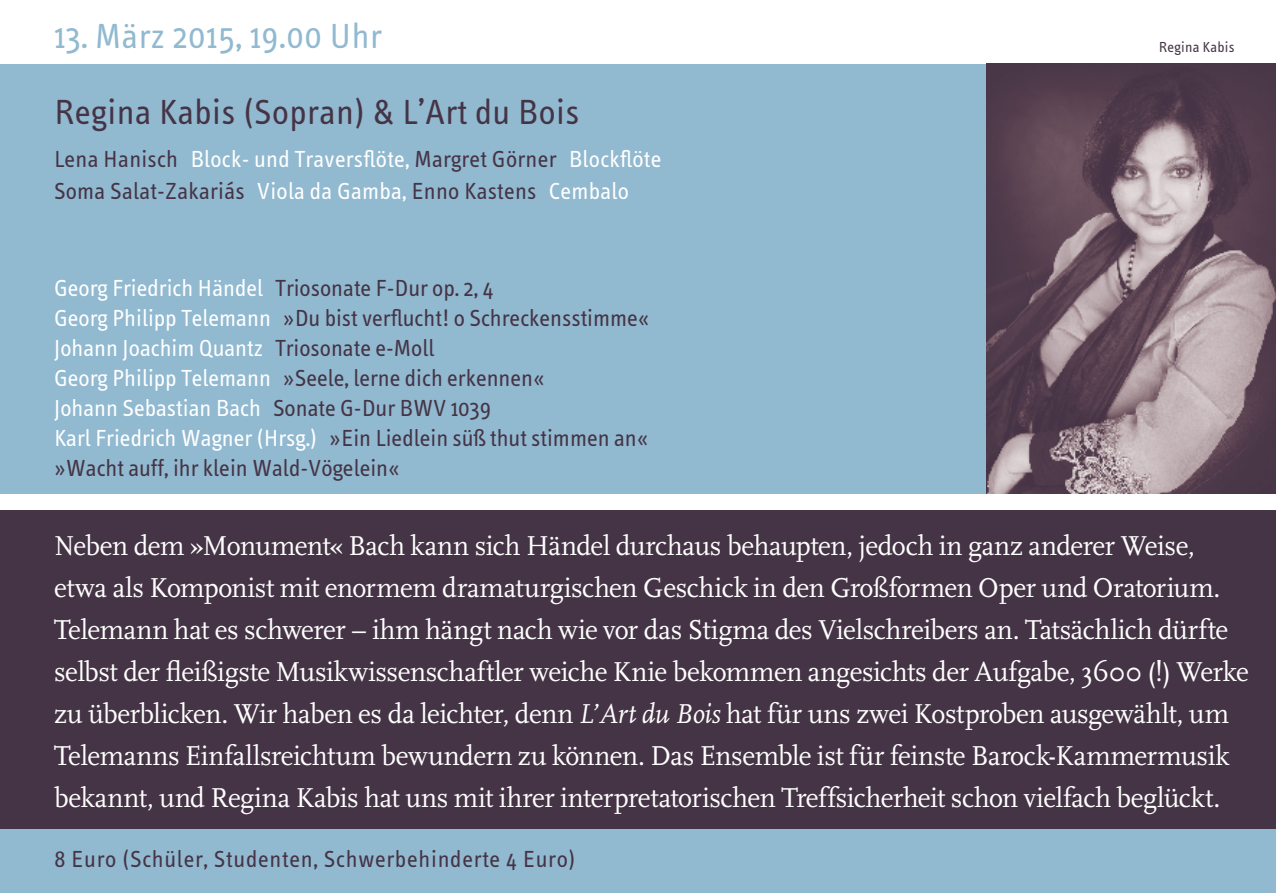
<style>
.page{position:relative;width:1276px;height:893px;background:#fff}
.page>*{position:absolute;margin:0;border:0;box-sizing:border-box;transform-origin:0 0}
.t1{font:36px "Info Text";letter-spacing:.015em;color:#453445}
.t2{font:36px "Info Text";letter-spacing:.015em;color:#91b9d0}
.t3{font:28.5px/42px "Scala";letter-spacing:-.015em;color:#fff}
.t4{font:24px/30px "Info Text";color:#453445}
.t5{font:24px "Info Text";letter-spacing:.03em;color:#453445}
.t6{font:15px "Info Text";letter-spacing:.015em;color:#453445}
.s1{color:#fff}
.s2{font-style:italic}
</style>
<div class="page">
<div style="left:0;top:510px;width:1276px;height:319px;background:#453445"></div>
<div style="left:0;top:64px;width:1276px;height:429px;background:#91b9d0"></div>
<div style="left:0;top:829px;width:1276px;height:64px;background:#91b9d0"></div>
<img style="left:986px;top:64px;width:290px;height:429px">
<p class="t2" style="left:54px;top:16px;width:329px">13. März 2015, 19.00 Uhr</p>
<p class="t1" style="left:54px;top:92px;width:527px">Regina Kabis (Sopran) &amp; L’Art du Bois</p>
<p class="t4" style="left:54px;top:144px;width:609px;line-height:31.5px">Lena Hanisch <span class="s1">Block- und Traversflöte,</span> Margret Görner <span class="s1">Blockflöte<br></span>Soma Salat-Zakariás <span class="s1">Viola da Gamba,</span> Enno Kastens <span class="s1">Cembalo</span></p>
<p class="t4" style="left:54px;top:273px;width:597px"><span class="s1">Georg Friedrich Händel</span> Triosonate F-Dur op. 2, 4<br><span class="s1">Georg Philipp Telemann</span> »Du bist verflucht! o Schreckensstimme« <span class="s1">Johann Joachim Quantz</span> Triosonate e-Moll<br><span class="s1">Georg Philipp Telemann</span> »Seele, lerne dich erkennen«<br><span class="s1">Johann Sebastian Bach</span> Sonate G-Dur BWV 1039<br><span class="s1">Karl Friedrich Wagner (Hrsg.)</span> »Ein Liedlein süß thut stimmen an« »Wacht auff, ihr klein Wald-Vögelein«</p>
<p class="t6" style="left:1159px;top:39px;width:77px">Regina Kabis</p>
<p class="t3" style="left:54px;top:526px;width:1196px">Neben dem »Monument« Bach kann sich Händel durchaus behaupten, jedoch in ganz anderer Weise, etwa als Komponist mit enormem dramaturgischen Geschick in den Großformen Oper und Oratorium.<br>Telemann hat es schwerer – ihm hängt nach wie vor das Stigma des Vielschreibers an. Tatsächlich dürfte selbst der fleißigste Musikwissenschaftler weiche Knie bekommen angesichts der Aufgabe, 3600 (!) Werke zu überblicken. Wir haben es da leichter, denn <span class="s2">L’Art du Bois</span> hat für uns zwei Kostproben ausgewählt, um Telemanns Einfallsreichtum bewundern zu können. Das Ensemble ist für feinste Barock-Kammermusik bekannt, und Regina Kabis hat uns mit ihrer interpretatorischen Treffsicherheit schon vielfach beglückt.</p>
<p class="t5" style="left:54px;top:846px;width:523px">8 Euro (Schüler, Studenten, Schwerbehinderte 4 Euro)</p>
</div>
